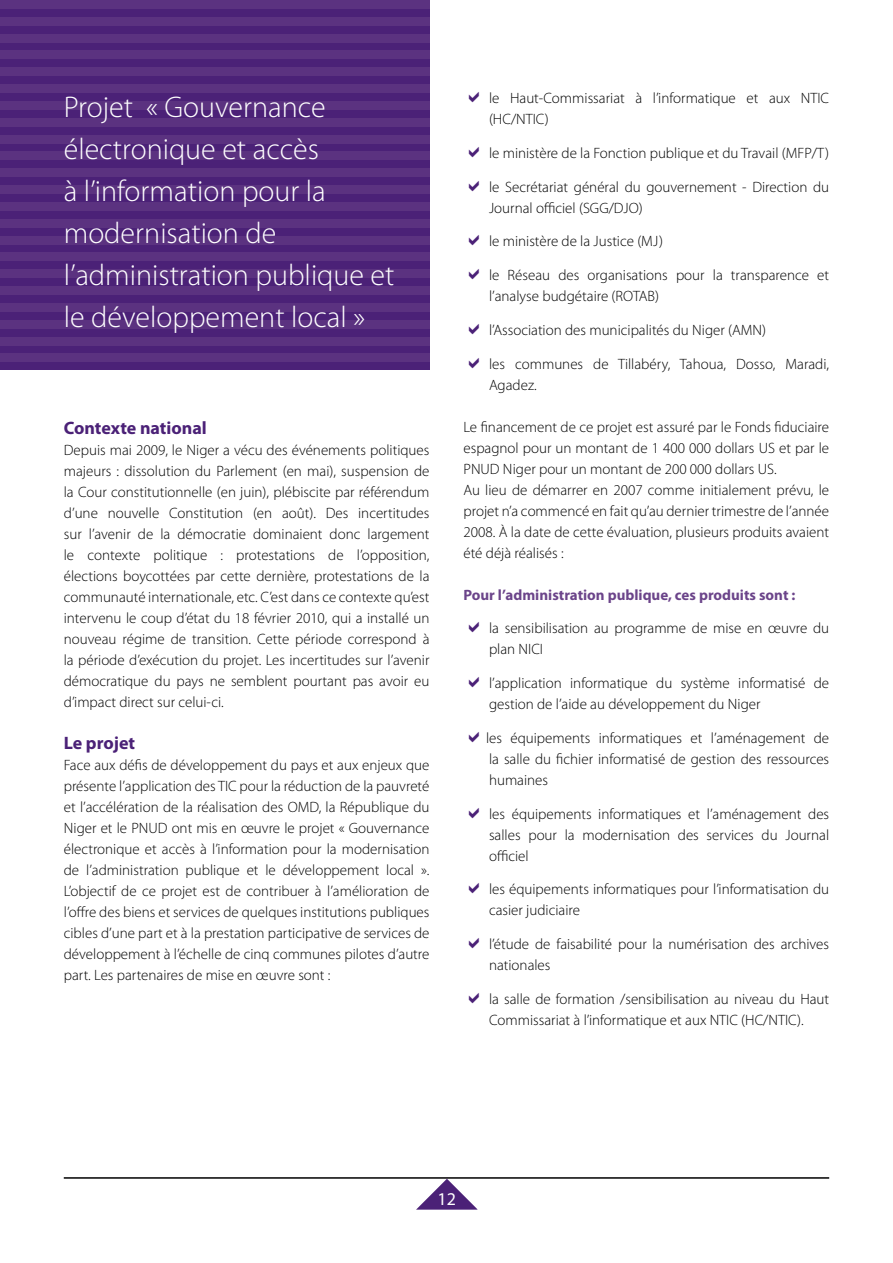
<style>
.page{position:relative;width:893px;height:1263px;background:#fff}
.page>*{position:absolute;margin:0;border:0;box-sizing:border-box;transform-origin:0 0}
.t1{font:300 30px/42px "Myriad Pro";color:#fff}
.t2{font:700 18px "Myriad Pro";color:#4b2177}
.t3{font:18px "Myriad Pro";color:#fff}
.t4{font:300 15px/21px "Myriad Pro";color:#000}
.t5{font:700 15px "Myriad Pro";color:#6b448a}
</style>
<div class="page">
<hr style="left:64px;top:1177px;width:765px;height:2px;background:#000">
<svg style="left:416px;top:1179px;width:61px;height:31px"></svg>
<div style="left:0;top:0;width:429px;height:369px;background:#4b2177"></div>
<div style="left:0;top:353px;width:429px;height:9px;background:#5b3280"></div>
<div style="left:0;top:337px;width:429px;height:8px;background:#5b3280"></div>
<div style="left:0;top:320px;width:429px;height:9px;background:#5b3280"></div>
<div style="left:0;top:303px;width:429px;height:9px;background:#5b3280"></div>
<div style="left:0;top:287px;width:429px;height:8px;background:#5b3280"></div>
<div style="left:0;top:270px;width:429px;height:8px;background:#5b3280"></div>
<div style="left:0;top:253px;width:429px;height:8px;background:#5b3280"></div>
<div style="left:0;top:236px;width:429px;height:8px;background:#5b3280"></div>
<div style="left:0;top:219px;width:429px;height:8px;background:#5b3280"></div>
<div style="left:0;top:202px;width:429px;height:8px;background:#5b3280"></div>
<div style="left:0;top:185px;width:429px;height:9px;background:#5b3280"></div>
<div style="left:0;top:169px;width:429px;height:8px;background:#5b3280"></div>
<div style="left:0;top:152px;width:429px;height:8px;background:#5b3280"></div>
<div style="left:0;top:135px;width:429px;height:8px;background:#5b3280"></div>
<div style="left:0;top:118px;width:429px;height:8px;background:#5b3280"></div>
<div style="left:0;top:101px;width:429px;height:8px;background:#5b3280"></div>
<div style="left:0;top:84px;width:429px;height:9px;background:#5b3280"></div>
<div style="left:0;top:67px;width:429px;height:9px;background:#5b3280"></div>
<div style="left:0;top:50px;width:429px;height:9px;background:#5b3280"></div>
<div style="left:0;top:34px;width:429px;height:9px;background:#5b3280"></div>
<div style="left:0;top:17px;width:429px;height:9px;background:#5b3280"></div>
<div style="left:0;top:0;width:429px;height:9px;background:#5b3280"></div>
<h1 class="t1" style="left:64px;top:86px;width:332px">Projet « Gouvernance électronique et accès<br>à l’information pour la modernisation de l’administration publique et le développement local »</h1>
<p class="t2" style="left:64px;top:416px;width:145px">Contexte national</p>
<p class="t4" style="left:64px;top:439px;width:367px;text-align:justify">Depuis mai 2009, le Niger a vécu des événements politiques majeurs : dissolution du Parlement (en mai), suspension de la Cour constitutionnelle (en juin), plébiscite par référendum d’une nouvelle Constitution (en août). Des incertitudes sur l’avenir de la démocratie dominaient donc largement le contexte politique : protestations de l’opposition, élections boycottées par cette dernière, protestations de la communauté internationale, etc. C’est dans ce contexte qu’est intervenu le coup d’état du 18 février 2010, qui a installé un nouveau régime de transition. Cette période correspond à la période d’exécution du projet. Les incertitudes sur l’avenir démocratique du pays ne semblent pourtant pas avoir eu d’impact direct sur celui-ci.</p>
<p class="t2" style="left:64px;top:731px;width:73px">Le projet</p>
<p class="t4" style="left:64px;top:754px;width:367px;text-align:justify">Face aux défis de développement du pays et aux enjeux que présente l’application des TIC pour la réduction de la pauvreté et l’accélération de la réalisation des OMD, la République du Niger et le PNUD ont mis en œuvre le projet « Gouvernance électronique et accès à l’information pour la modernisation de l’administration publique et le développement local ».<br>L’objectif de ce projet est de contribuer à l’amélioration de l’offre des biens et services de quelques institutions publiques cibles d’une part et à la prestation participative de services de développement à l’échelle de cinq communes pilotes d’autre part. Les partenaires de mise en œuvre sont :</p>
<p class="t4" style="left:489px;top:87px;width:342px">le Haut-Commissariat à l’informatique et aux NTIC (HC/NTIC)</p>
<p class="t4" style="left:489px;top:142px;width:342px">le ministère de la Fonction publique et du Travail (MFP/T)</p>
<p class="t4" style="left:489px;top:176px;width:342px">le Secrétariat général du gouvernement - Direction du<br>Journal officiel (SGG/DJO)</p>
<p class="t4" style="left:489px;top:231px;width:176px">le ministère de la Justice (MJ)</p>
<p class="t4" style="left:489px;top:264px;width:342px">le Réseau des organisations pour la transparence et l’analyse budgétaire (ROTAB)</p>
<p class="t4" style="left:489px;top:319px;width:279px">l’Association des municipalités du Niger (AMN)</p>
<p class="t4" style="left:489px;top:353px;width:342px">les communes de Tillabéry, Tahoua, Dosso, Maradi,<br>Agadez.</p>
<p class="t4" style="left:463px;top:416px;width:367px">Le financement de ce projet est assuré par le Fonds fiduciaire espagnol pour un montant de 1 400 000 dollars US et par le PNUD Niger pour un montant de 200 000 dollars US.<br>Au lieu de démarrer en 2007 comme initialement prévu, le projet n’a commencé en fait qu’au dernier trimestre de l’année 2008. À la date de cette évaluation, plusieurs produits avaient été déjà réalisés :</p>
<p class="t5" style="left:463px;top:585px;width:333px">Pour l’administration publique, ces produits sont :</p>
<p class="t4" style="left:489px;top:618px;width:342px">la sensibilisation au programme de mise en œuvre du plan NICI</p>
<p class="t4" style="left:489px;top:672px;width:342px">l’application informatique du système informatisé de gestion de l’aide au développement du Niger</p>
<p class="t4" style="left:486px;top:727px;width:345px;text-align:justify">les équipements informatiques et l’aménagement de la salle du fichier informatisé de gestion des ressources humaines</p>
<p class="t4" style="left:489px;top:803px;width:342px;text-align:justify">les équipements informatiques et l’aménagement des salles pour la modernisation des services du Journal officiel</p>
<p class="t4" style="left:489px;top:879px;width:342px">les équipements informatiques pour l’informatisation du casier judiciaire</p>
<p class="t4" style="left:489px;top:933px;width:342px">l’étude de faisabilité pour la numérisation des archives nationales</p>
<p class="t4" style="left:489px;top:988px;width:342px">la salle de formation /sensibilisation au niveau du Haut<br>Commissariat à l’informatique et aux NTIC (HC/NTIC).</p>
<p class="t3" style="left:438px;top:1188px;width:20px">12</p>
</div>
